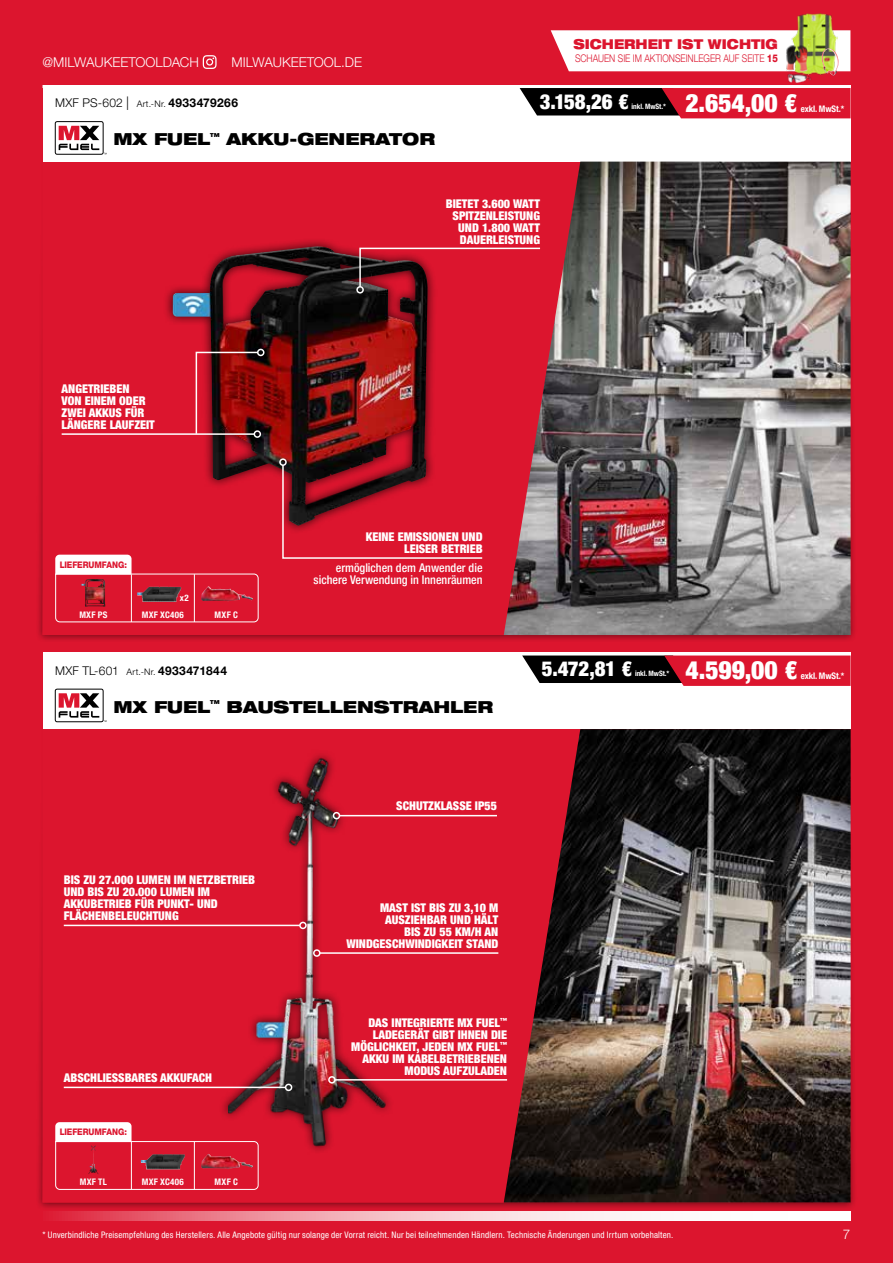
<style>
.page{position:relative;width:893px;height:1263px;background:#dc152e}
.page>*{position:absolute;margin:0;border:0;box-sizing:border-box;transform-origin:0 0}
.t1{font:900 condensed 25.5px "Helvetica Neue LTW1 G";color:#fff}
.t2{font:900 condensed 20.85px "Helvetica Neue LTW1 G";letter-spacing:-.015em;color:#fff}
.t3{font:900 expanded 16.5px "Helvetica Neue LTW1 G";color:#000}
.t4{font:300 13.5px "Helvetica Neue LTW1 G";color:#fff}
.t5{font:900 expanded 13.5px "Helvetica Neue LTW1 G";color:#dc152e;scale:.88 1}
.t6{font:900 condensed 12px/12px "Helvetica Neue LTW1 G";color:#fff;text-align:right}
.t7{font:700 12px "Helvetica Neue LTW1 G";letter-spacing:.03em;color:#000}
.t8{font:500 condensed 12px/12px "Helvetica Neue LTW1 G";color:#fff;text-align:right}
.t9{font:300 10.5px "Helvetica Neue LTW1 G";color:#dc152e;scale:.83 1}
.t10{font:condensed 9px "Helvetica Neue LTW1 G";letter-spacing:.015em;color:#fff}
.t11{font:700 condensed 9px "Helvetica Neue LTW1 G";letter-spacing:.03em;color:#fff}
.t12{font:800 9px "Helvetica Neue LTW1 G";letter-spacing:-.005em;color:#dc152e;scale:.9 1}
.t13{font:700 condensed 9px "Helvetica Neue LTW1 G";letter-spacing:-.01em;color:#fff}
.t14{font:700 condensed 7.35px "Helvetica Neue LTW1 G";letter-spacing:-.01em;color:#fff}
.s1{font-weight:800}
.s2{font-weight:300}
.s3{font-weight:300;font-size:13.5px}
.s4{font-weight:300;font-size:9px}
</style>
<div class="page">
<svg style="left:53px;top:1211px;width:797px;height:9px;background:#f4bcc3"></svg>
<div style="left:551px;top:30px;width:299px;height:41px;background:#fff"></div>
<img style="left:779px;top:13px;width:59px;height:70px">
<img style="left:822px;top:48px;width:17px;height:28px">
<div style="left:36px;top:87px;width:822px;height:556px;background:#000;opacity:.5"></div>
<div style="left:43px;top:86px;width:807px;height:549px;background:#dc152e"></div>
<div style="left:43px;top:85px;width:807px;height:77px;background:#fff"></div>
<svg style="left:520px;top:88px;width:331px;height:30px;background:#871b29"></svg>
<div style="left:55px;top:122px;width:48px;height:32px;background:linear-gradient(to right,#fff,#fff);border-radius:2px"></div>
<div style="left:55px;top:121px;width:48px;height:33px;border:1px solid #000;border-radius:2px"></div>
<svg style="left:59px;top:126px;width:48px;height:28px"></svg>
<img style="left:504px;top:162px;width:347px;height:473px">
<div style="left:163px;top:237px;width:274px;height:297px;background:#000;opacity:.75"></div>
<img style="left:211px;top:246px;width:104px;height:32px">
<svg style="left:359px;top:247px;width:183px;height:41px"></svg>
<div style="left:356px;top:286px;width:8px;height:8px;border:2px solid #fff;border-radius:50%"></div>
<svg style="left:281px;top:464px;width:202px;height:95px"></svg>
<div style="left:279px;top:458px;width:8px;height:8px;border:2px solid #fff;border-radius:50%"></div>
<hr style="left:62px;top:433px;width:192px;height:2px;background:#fff">
<div style="left:254px;top:430px;width:7px;height:8px;border:2px solid #fff;border-radius:50%"></div>
<svg style="left:195px;top:351px;width:64px;height:84px;background:#8c191d"></svg>
<div style="left:257px;top:349px;width:7px;height:7px;border:2px solid #fff;border-radius:50%"></div>
<div style="left:36px;top:655px;width:822px;height:555px;background:#000;opacity:.5"></div>
<div style="left:43px;top:654px;width:807px;height:548px;background:#dc152e"></div>
<div style="left:43px;top:652px;width:807px;height:77px;background:#fff"></div>
<svg style="left:522px;top:655px;width:329px;height:31px;background:#8a222f"></svg>
<div style="left:55px;top:689px;width:48px;height:33px;border:1px solid #000;border-radius:2px"></div>
<svg style="left:59px;top:693px;width:48px;height:29px"></svg>
<img style="left:504px;top:729px;width:347px;height:473px">
<img style="left:228px;top:753px;width:170px;height:398px">
<hr style="left:320px;top:952px;width:178px;height:2px;background:#fff">
<div style="left:313px;top:949px;width:8px;height:8px;border:2px solid #fff;border-radius:50%"></div>
<hr style="left:64px;top:1087px;width:222px;height:1px;background:#fff">
<div style="left:285px;top:1084px;width:7px;height:7px;border:2px solid #fff;border-radius:50%"></div>
<hr style="left:64px;top:925px;width:236px;height:1px;background:#fff">
<div style="left:299px;top:922px;width:8px;height:7px;border:2px solid #fff;border-radius:50%"></div>
<hr style="left:339px;top:815px;width:158px;height:1px;background:#fff">
<div style="left:333px;top:812px;width:7px;height:7px;border:2px solid #fff;border-radius:50%"></div>
<hr style="left:335px;top:1079px;width:172px;height:1px;background:#fff">
<div style="left:328px;top:1076px;width:8px;height:7px;border:2px solid #fff;border-radius:50%"></div>
<svg style="left:203px;top:55px;width:14px;height:14px"></svg>
<svg style="left:55px;top:555px;width:204px;height:68px"></svg>
<hr style="left:131px;top:574px;width:1px;height:48px;background:#fff">
<hr style="left:194px;top:574px;width:1px;height:48px;background:#fff">
<svg style="left:55px;top:1122px;width:204px;height:68px"></svg>
<hr style="left:131px;top:1142px;width:1px;height:47px;background:#fff">
<hr style="left:194px;top:1142px;width:1px;height:47px;background:#fff">
<p class="t4" style="left:43px;top:54px;width:158px">@MILWAUKEETOOLDACH</p>
<p class="t4" style="left:232px;top:54px;width:132px">MILWAUKEETOOL.DE</p>
<p class="t5" style="left:573px;top:36px;width:234px">SICHERHEIT IST WICHTIG</p>
<p class="t9" style="left:575px;top:52px;width:246px">SCHAUEN SIE IM AKTIONSEINLEGER AUF SEITE <span class="s1">15</span></p>
<h2 class="t2" style="left:540px;top:89px;width:91px">3.158,26 €</h2>
<h1 class="t1" style="left:685px;top:88px;width:114px">2.654,00 €</h1>
<p class="t13" style="left:801px;top:103px;width:45px">exkl. MwSt.*</p>
<p class="t7" style="left:55px;top:96px;width:184px"><span class="s2">MXF PS-602</span> <span class="s3">|</span> <span class="s4">Art.-Nr.</span> 4933479266</p>
<p class="t14" style="left:632px;top:102px;width:36px">inkl. MwSt.*</p>
<h3 class="t3" style="left:113px;top:129px;width:323px">MX FUEL<sup>™</sup> AKKU-GENERATOR</h3>
<p class="t6" style="left:62px;top:383px;width:95px;text-align:left">ANGETRIEBEN<br>VON EINEM ODER<br>ZWEI AKKUS FÜR<br>LÄNGERE LAUFZEIT</p>
<p class="t12" style="left:60px;top:559px;width:76px">LIEFERUMFANG:</p>
<p class="t11" style="left:79px;top:609px;width:30px">MXF PS</p>
<p class="t11" style="left:180px;top:593px;width:10px">x2</p>
<p class="t11" style="left:142px;top:609px;width:44px">MXF XC406</p>
<p class="t11" style="left:215px;top:609px;width:25px">MXF C</p>
<p class="t6" style="left:446px;top:197px;width:96px">BIETET 3.600 WATT<br>SPITZENLEISTUNG<br>UND 1.800 WATT<br>DAUERLEISTUNG</p>
<p class="t6" style="left:366px;top:530px;width:118px">KEINE EMISSIONEN UND<br>LEISER BETRIEB</p>
<p class="t8" style="left:314px;top:561px;width:170px">ermöglichen dem Anwender die sichere Verwendung in Innenräumen</p>
<h2 class="t2" style="left:542px;top:656px;width:92px">5.472,81 €</h2>
<h1 class="t1" style="left:686px;top:655px;width:114px">4.599,00 €</h1>
<p class="t13" style="left:801px;top:671px;width:45px">exkl. MwSt.*</p>
<p class="t7" style="left:55px;top:663px;width:173px"><span class="s2">MXF TL-601</span> <span class="s4">Art.-Nr.</span> 4933471844</p>
<p class="t14" style="left:635px;top:669px;width:36px">inkl. MwSt.*</p>
<h3 class="t3" style="left:113px;top:696px;width:381px">MX FUEL<sup>™</sup> BAUSTELLENSTRAHLER</h3>
<p class="t6" style="left:64px;top:874px;width:193px;text-align:left">BIS ZU 27.000 LUMEN IM NETZBETRIEB<br>UND BIS ZU 20.000 LUMEN IM<br>AKKUBETRIEB FÜR PUNKT- UND<br>FLÄCHENBELEUCHTUNG</p>
<p class="t6" style="left:64px;top:1072px;width:150px">ABSCHLIESSBARES AKKUFACH</p>
<p class="t12" style="left:60px;top:1127px;width:76px">LIEFERUMFANG:</p>
<p class="t11" style="left:80px;top:1177px;width:29px">MXF TL</p>
<p class="t11" style="left:142px;top:1177px;width:44px">MXF XC406</p>
<p class="t11" style="left:215px;top:1177px;width:25px">MXF C</p>
<p class="t6" style="left:396px;top:800px;width:102px">SCHUTZKLASSE IP55</p>
<p class="t6" style="left:346px;top:902px;width:153px">MAST IST BIS ZU 3,10 M<br>AUSZIEHBAR UND HÄLT<br>BIS ZU 55 KM/H AN<br>WINDGESCHWINDIGKEIT STAND</p>
<p class="t6" style="left:351px;top:1017px;width:157px">DAS INTEGRIERTE MX FUEL<sup>™<br></sup>LADEGERÄT GIBT IHNEN DIE<br>MÖGLICHKEIT, JEDEN MX FUEL<sup>™<br></sup>AKKU IM KABELBETRIEBENEN<br>MODUS AUFZULADEN</p>
<p class="t10" style="left:43px;top:1229px;width:632px">* Unverbindliche Preisempfehlung des Herstellers. Alle Angebote gültig nur solange der Vorrat reicht. Nur bei teilnehmenden Händlern. Technische Änderungen und Irrtum vorbehalten.</p>
<p class="t4" style="left:843px;top:1226px;width:9px">7</p>
</div>
